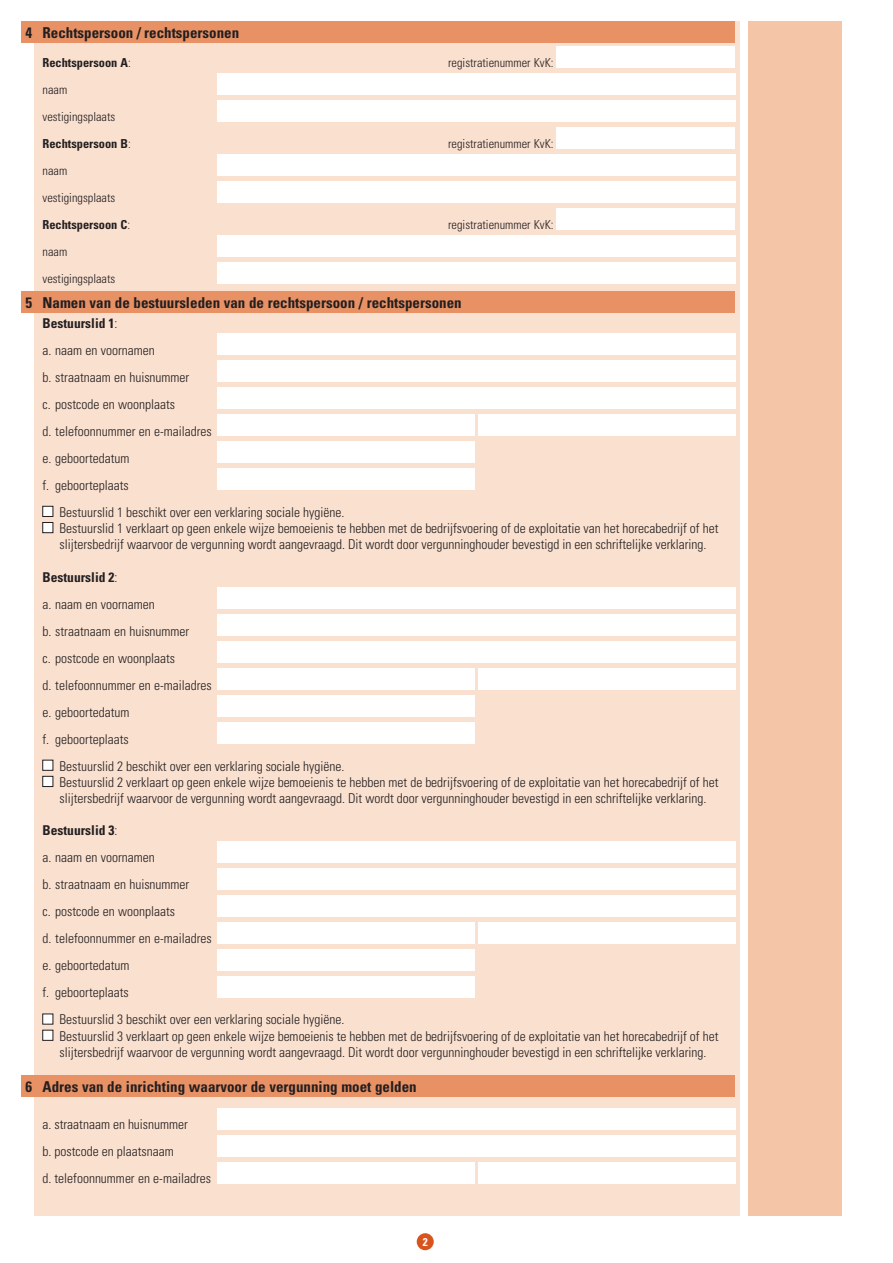
<style>
.page{position:relative;width:893px;height:1263px;background:#fff}
.page>*{position:absolute;margin:0;border:0;box-sizing:border-box;transform-origin:0 0}
.kop{font:700 condensed 15px "Univers";color:#231f20}
.Normaal{font:300 condensed 13.5px "Univers";color:#231f20}
.t1{font:700 condensed 13.5px "Univers";color:#231f20}
.Normaal-2{font:300 condensed 12.3px "Univers";color:#231f20}
.Normaal-3{font:700 condensed 12.3px "Univers";color:#231f20}
.Normaal-4{font:700 condensed 11.25px "Univers";color:#fff}
.s1{font-weight:300}
</style>
<div class="page">
<div style="left:417px;top:1233px;width:17px;height:17px;background:#d9531c;border-radius:50%"></div>
<div style="left:34px;top:21px;width:706px;height:1195px;background:#fae0cf"></div>
<div style="left:748px;top:21px;width:94px;height:1195px;background:#f5c5a7"></div>
<div style="left:217px;top:1108px;width:518px;height:21px;background:#fff"></div>
<div style="left:217px;top:1135px;width:518px;height:21px;background:#fff"></div>
<div style="left:217px;top:1162px;width:257px;height:21px;background:#fff"></div>
<div style="left:478px;top:1162px;width:257px;height:21px;background:#fff"></div>
<div style="left:217px;top:333px;width:518px;height:22px;background:#fff"></div>
<div style="left:217px;top:360px;width:518px;height:22px;background:#fff"></div>
<div style="left:217px;top:387px;width:518px;height:22px;background:#fff"></div>
<div style="left:217px;top:414px;width:257px;height:22px;background:#fff"></div>
<div style="left:478px;top:414px;width:257px;height:22px;background:#fff"></div>
<div style="left:217px;top:441px;width:257px;height:22px;background:#fff"></div>
<div style="left:217px;top:468px;width:257px;height:22px;background:#fff"></div>
<div style="left:43px;top:506px;width:10px;height:11px;background:#fff;border:1px solid #231f20"></div>
<div style="left:43px;top:522px;width:10px;height:11px;background:#fff;border:1px solid #231f20"></div>
<div style="left:217px;top:587px;width:518px;height:21px;background:#fff"></div>
<div style="left:217px;top:614px;width:518px;height:21px;background:#fff"></div>
<div style="left:217px;top:641px;width:518px;height:21px;background:#fff"></div>
<div style="left:217px;top:668px;width:257px;height:21px;background:#fff"></div>
<div style="left:478px;top:668px;width:257px;height:21px;background:#fff"></div>
<div style="left:217px;top:695px;width:257px;height:21px;background:#fff"></div>
<div style="left:217px;top:722px;width:257px;height:21px;background:#fff"></div>
<div style="left:43px;top:760px;width:10px;height:10px;background:#fff"></div>
<div style="left:43px;top:776px;width:10px;height:11px;background:#fff;border:1px solid #231f20"></div>
<div style="left:217px;top:841px;width:518px;height:21px;background:#fff"></div>
<div style="left:217px;top:868px;width:518px;height:21px;background:#fff"></div>
<div style="left:217px;top:895px;width:518px;height:21px;background:#fff"></div>
<div style="left:217px;top:922px;width:257px;height:21px;background:#fff"></div>
<div style="left:478px;top:922px;width:257px;height:21px;background:#fff"></div>
<div style="left:217px;top:949px;width:257px;height:21px;background:#fff"></div>
<div style="left:217px;top:976px;width:257px;height:21px;background:#fff"></div>
<div style="left:43px;top:1014px;width:10px;height:10px;background:#fff"></div>
<div style="left:43px;top:1030px;width:10px;height:10px;background:#fff"></div>
<div style="left:21px;top:21px;width:714px;height:22px;background:#e89165"></div>
<div style="left:21px;top:291px;width:714px;height:22px;background:#e89165"></div>
<div style="left:21px;top:1075px;width:714px;height:21px;background:#e89165"></div>
<div style="left:557px;top:46px;width:178px;height:21px;background:#fff"></div>
<div style="left:217px;top:73px;width:518px;height:21px;background:#fff"></div>
<div style="left:217px;top:100px;width:518px;height:21px;background:#fff"></div>
<div style="left:557px;top:127px;width:178px;height:21px;background:#fff"></div>
<div style="left:217px;top:154px;width:518px;height:21px;background:#fff"></div>
<div style="left:217px;top:181px;width:518px;height:21px;background:#fff"></div>
<div style="left:557px;top:208px;width:178px;height:21px;background:#fff"></div>
<div style="left:217px;top:235px;width:518px;height:21px;background:#fff"></div>
<div style="left:217px;top:262px;width:518px;height:21px;background:#fff"></div>
<p class="kop" style="left:26px;top:23px;width:215px">4 Rechtspersoon / rechtspersonen</p>
<p class="Normaal-3" style="left:43px;top:55px;width:90px">Rechtspersoon A<span class="s1">:</span></p>
<p class="Normaal-2" style="left:448px;top:56px;width:107px">registratienummer KvK:</p>
<p class="Normaal-2" style="left:43px;top:83px;width:26px">naam</p>
<p class="Normaal-2" style="left:43px;top:110px;width:74px">vestigingsplaats</p>
<p class="Normaal-3" style="left:43px;top:136px;width:90px">Rechtspersoon B<span class="s1">:</span></p>
<p class="Normaal-2" style="left:448px;top:137px;width:107px">registratienummer KvK:</p>
<p class="Normaal-2" style="left:43px;top:164px;width:26px">naam</p>
<p class="Normaal-2" style="left:43px;top:191px;width:74px">vestigingsplaats</p>
<p class="Normaal-3" style="left:43px;top:217px;width:89px">Rechtspersoon C<span class="s1">:</span></p>
<p class="Normaal-2" style="left:448px;top:218px;width:107px">registratienummer KvK:</p>
<p class="Normaal-2" style="left:43px;top:245px;width:26px">naam</p>
<p class="Normaal-2" style="left:43px;top:272px;width:74px">vestigingsplaats</p>
<p class="kop" style="left:26px;top:293px;width:438px">5 Namen van de bestuursleden van de rechtspersoon / rechtspersonen</p>
<p class="t1" style="left:43px;top:315px;width:76px">Bestuurslid 1<span class="s1">:</span></p>
<p class="Normaal" style="left:43px;top:342px;width:114px">a. naam en voornamen</p>
<p class="Normaal" style="left:43px;top:369px;width:148px">b. straatnaam en huisnummer</p>
<p class="Normaal" style="left:43px;top:396px;width:134px">c. postcode en woonplaats</p>
<p class="Normaal" style="left:43px;top:423px;width:171px">d. telefoonnummer en e-mailadres</p>
<p class="Normaal" style="left:43px;top:450px;width:88px">e. geboortedatum</p>
<p class="Normaal" style="left:43px;top:477px;width:88px">f. geboorteplaats</p>
<p class="Normaal" style="left:60px;top:504px;width:286px">Bestuurslid 1 beschikt over een verklaring sociale hygiëne.</p>
<p class="Normaal" style="left:60px;top:520px;width:660px">Bestuurslid 1 verklaart op geen enkele wijze bemoeienis te hebben met de bedrijfsvoering of de exploitatie van het horecabedrijf of het</p>
<p class="Normaal" style="left:60px;top:536px;width:648px">slijtersbedrijf waarvoor de vergunning wordt aangevraagd. Dit wordt door vergunninghouder bevestigd in een schriftelijke verklaring.</p>
<p class="t1" style="left:43px;top:568px;width:76px">Bestuurslid 2<span class="s1">:</span></p>
<p class="Normaal" style="left:43px;top:596px;width:114px">a. naam en voornamen</p>
<p class="Normaal" style="left:43px;top:623px;width:148px">b. straatnaam en huisnummer</p>
<p class="Normaal" style="left:43px;top:650px;width:134px">c. postcode en woonplaats</p>
<p class="Normaal" style="left:43px;top:677px;width:171px">d. telefoonnummer en e-mailadres</p>
<p class="Normaal" style="left:43px;top:704px;width:88px">e. geboortedatum</p>
<p class="Normaal" style="left:43px;top:731px;width:88px">f. geboorteplaats</p>
<p class="Normaal" style="left:60px;top:758px;width:286px">Bestuurslid 2 beschikt over een verklaring sociale hygiëne.</p>
<p class="Normaal" style="left:60px;top:774px;width:660px">Bestuurslid 2 verklaart op geen enkele wijze bemoeienis te hebben met de bedrijfsvoering of de exploitatie van het horecabedrijf of het</p>
<p class="Normaal" style="left:60px;top:790px;width:648px">slijtersbedrijf waarvoor de vergunning wordt aangevraagd. Dit wordt door vergunninghouder bevestigd in een schriftelijke verklaring.</p>
<p class="t1" style="left:43px;top:822px;width:76px">Bestuurslid 3<span class="s1">:</span></p>
<p class="Normaal" style="left:43px;top:849px;width:114px">a. naam en voornamen</p>
<p class="Normaal" style="left:43px;top:876px;width:148px">b. straatnaam en huisnummer</p>
<p class="Normaal" style="left:43px;top:903px;width:134px">c. postcode en woonplaats</p>
<p class="Normaal" style="left:43px;top:930px;width:171px">d. telefoonnummer en e-mailadres</p>
<p class="Normaal" style="left:43px;top:957px;width:88px">e. geboortedatum</p>
<p class="Normaal" style="left:43px;top:984px;width:88px">f. geboorteplaats</p>
<p class="Normaal" style="left:60px;top:1011px;width:286px">Bestuurslid 3 beschikt over een verklaring sociale hygiëne.</p>
<p class="Normaal" style="left:60px;top:1028px;width:660px">Bestuurslid 3 verklaart op geen enkele wijze bemoeienis te hebben met de bedrijfsvoering of de exploitatie van het horecabedrijf of het</p>
<p class="Normaal" style="left:60px;top:1044px;width:648px">slijtersbedrijf waarvoor de vergunning wordt aangevraagd. Dit wordt door vergunninghouder bevestigd in een schriftelijke verklaring.</p>
<p class="kop" style="left:26px;top:1077px;width:393px">6 Adres van de inrichting waarvoor de vergunning moet gelden</p>
<p class="Normaal" style="left:43px;top:1116px;width:147px">a. straatnaam en huisnummer</p>
<p class="Normaal" style="left:43px;top:1143px;width:133px">b. postcode en plaatsnaam</p>
<p class="Normaal" style="left:43px;top:1170px;width:170px">d. telefoonnummer en e-mailadres</p>
<p class="Normaal-4" style="left:423px;top:1235px;width:6px">2</p>
</div>
